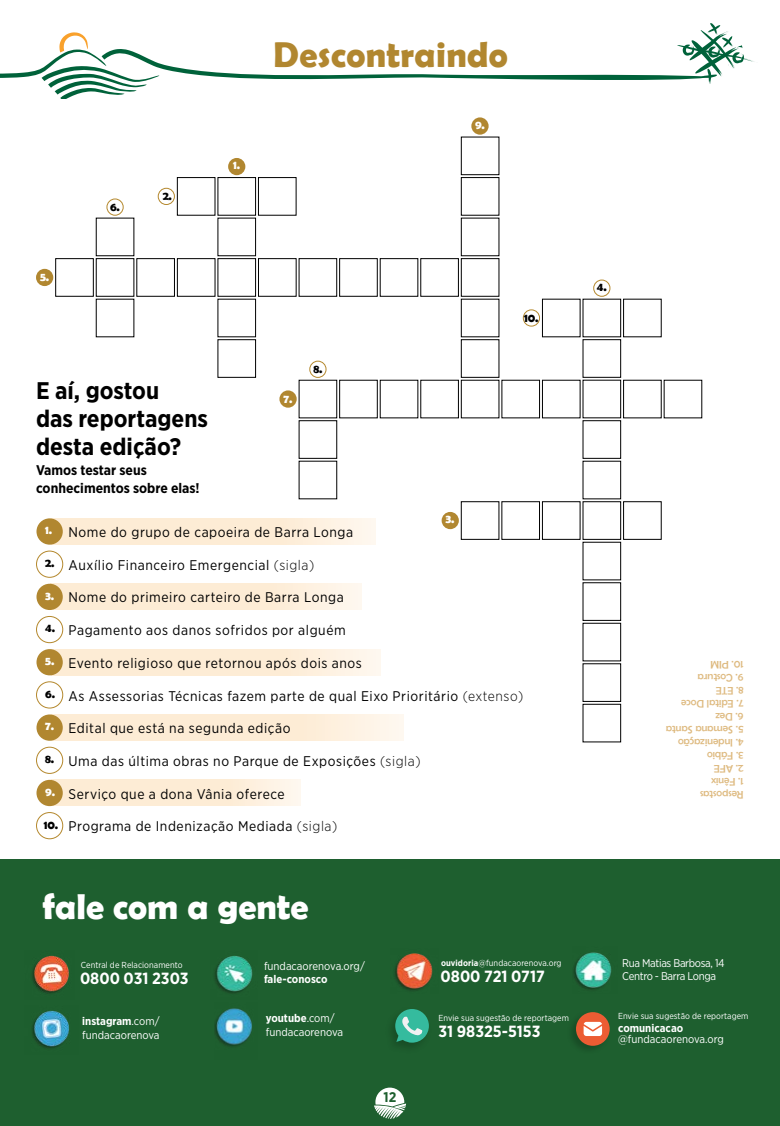
<style>
.page{position:relative;width:780px;height:1126px;background:#fff}
.page>*{position:absolute;margin:0;border:0;box-sizing:border-box;transform-origin:0 0}
.t1{font:700 36px "Berlin Sans FB Demi";letter-spacing:.01em;color:#b18730}
.t2{font:700 36px "Berlin Sans FB Demi";color:#fff}
.t3{font:700 24px/28px "Gotham Narrow";color:#000}
.t4{font:700 16.2px "Gotham Narrow";color:#fff}
.t5{font:14px "Gotham Narrow";letter-spacing:.04em;color:#000}
.t6{font:700 14px/18px "Gotham Narrow";color:#000}
.t7{font:700 14px "Gotham Narrow";color:#1e5f2f}
.t8{font:700 12px "Berlin Sans FB Demi";color:#000}
.t9{font:700 12px "Berlin Sans FB Demi";color:#fff}
.t10{font:11.2px/13.4px "Gotham Narrow";color:#fff}
.t11{font:11.2px "Gotham Narrow";letter-spacing:-.03em;color:#fff}
.t12{font:700 11.2px "Gotham Narrow";color:#fff}
.t13{font:11px "Berlin Sans FB";color:#deba80}
.t14{font:8.7px "Gotham Narrow";letter-spacing:.005em;color:#fff}
.s1{font-weight:300}
.s2{font-weight:700}
</style>
<div class="page">
<svg style="left:0;top:23px;width:754px;height:76px"></svg>
<div style="left:0;top:859px;width:780px;height:266px;background:#1e5f2f"></div>
<img style="left:32px;top:1010px;width:37px;height:39px">
<img style="left:214px;top:1008px;width:38px;height:39px">
<svg style="left:395px;top:1009px;width:34px;height:33px"></svg>
<img style="left:214px;top:955px;width:39px;height:39px">
<img style="left:32px;top:955px;width:37px;height:39px">
<img style="left:573px;top:952px;width:39px;height:38px">
<img style="left:395px;top:953px;width:38px;height:38px">
<div style="left:566px;top:1010px;width:44px;height:44px;background:#000;opacity:.2"></div>
<div style="left:576px;top:1012px;width:33px;height:33px;background:#ec5c33;border-radius:50%"></div>
<svg style="left:583px;top:1021px;width:19px;height:14px"></svg>
<div style="left:582px;top:501px;width:39px;height:39px;border:1px solid #000"></div>
<div style="left:461px;top:258px;width:38px;height:39px;border:1px solid #000"></div>
<div style="left:582px;top:663px;width:39px;height:39px;border:1px solid #000"></div>
<div style="left:258px;top:258px;width:38px;height:39px;border:1px solid #000"></div>
<div style="left:501px;top:501px;width:39px;height:39px;border:1px solid #000"></div>
<div style="left:298px;top:258px;width:39px;height:39px;border:1px solid #000"></div>
<div style="left:420px;top:258px;width:39px;height:39px;border:1px solid #000"></div>
<div style="left:217px;top:258px;width:39px;height:39px;border:1px solid #000"></div>
<div style="left:379px;top:258px;width:39px;height:39px;border:1px solid #000"></div>
<div style="left:177px;top:258px;width:38px;height:39px;border:1px solid #000"></div>
<div style="left:339px;top:380px;width:39px;height:38px;border:1px solid #000"></div>
<div style="left:96px;top:258px;width:38px;height:39px;border:1px solid #000"></div>
<div style="left:339px;top:258px;width:39px;height:39px;border:1px solid #000"></div>
<div style="left:136px;top:258px;width:39px;height:39px;border:1px solid #000"></div>
<div style="left:55px;top:258px;width:39px;height:39px;border:1px solid #000"></div>
<div style="left:177px;top:177px;width:38px;height:39px;border:1px solid #000"></div>
<div style="left:258px;top:177px;width:38px;height:39px;border:1px solid #000"></div>
<div style="left:461px;top:339px;width:38px;height:39px;border:1px solid #000"></div>
<div style="left:461px;top:136px;width:38px;height:39px;border:1px solid #000"></div>
<div style="left:582px;top:420px;width:39px;height:39px;border:1px solid #000"></div>
<div style="left:298px;top:420px;width:39px;height:39px;border:1px solid #000"></div>
<div style="left:217px;top:177px;width:39px;height:39px;border:1px solid #000"></div>
<div style="left:582px;top:582px;width:39px;height:39px;border:1px solid #000"></div>
<div style="left:582px;top:703px;width:39px;height:39px;border:1px solid #000"></div>
<div style="left:461px;top:501px;width:38px;height:39px;border:1px solid #000"></div>
<div style="left:623px;top:501px;width:38px;height:39px;border:1px solid #000"></div>
<div style="left:542px;top:501px;width:38px;height:39px;border:1px solid #000"></div>
<div style="left:461px;top:177px;width:38px;height:39px;border:1px solid #000"></div>
<div style="left:217px;top:339px;width:39px;height:39px;border:1px solid #000"></div>
<div style="left:582px;top:339px;width:39px;height:39px;border:1px solid #000"></div>
<div style="left:36px;top:550px;width:27px;height:27px;border:1px solid #b4882d;border-radius:50%"></div>
<div style="left:158px;top:188px;width:17px;height:17px;border:1px solid #b4882d;border-radius:50%"></div>
<div style="left:51px;top:583px;width:311px;height:27px;background:linear-gradient(to right,#fce9ce,#fef2e3)"></div>
<div style="left:36px;top:583px;width:27px;height:27px;background:#b18730;border-radius:50%"></div>
<div style="left:441px;top:512px;width:18px;height:17px;background:#b18730;border-radius:50%"></div>
<div style="left:36px;top:616px;width:27px;height:27px;border:1px solid #b4882d;border-radius:50%"></div>
<div style="left:593px;top:279px;width:17px;height:18px;border:1px solid #b4882d;border-radius:50%"></div>
<div style="left:51px;top:649px;width:329px;height:26px;background:linear-gradient(to right,#fce9ce,#fef2e3)"></div>
<div style="left:36px;top:649px;width:27px;height:26px;background:#b18730;border-radius:50%"></div>
<div style="left:36px;top:269px;width:17px;height:17px;background:#b18730;border-radius:50%"></div>
<div style="left:36px;top:681px;width:27px;height:27px;border:1px solid #b4882d;border-radius:50%"></div>
<div style="left:106px;top:198px;width:18px;height:18px;border:1px solid #b4882d;border-radius:50%"></div>
<div style="left:51px;top:714px;width:352px;height:26px;background:linear-gradient(to right,#fce9ce,#fef2e3)"></div>
<div style="left:36px;top:714px;width:27px;height:26px;background:#b18730;border-radius:50%"></div>
<div style="left:279px;top:390px;width:18px;height:17px;background:#b18730;border-radius:50%"></div>
<div style="left:36px;top:746px;width:27px;height:27px;border:1px solid #b4882d;border-radius:50%"></div>
<div style="left:309px;top:360px;width:17px;height:18px;border:1px solid #b4882d;border-radius:50%"></div>
<div style="left:51px;top:779px;width:250px;height:27px;background:linear-gradient(to right,#fce8cd,#fef2e3)"></div>
<div style="left:36px;top:779px;width:27px;height:27px;background:#b18730;border-radius:50%"></div>
<div style="left:471px;top:117px;width:17px;height:18px;background:#b18730;border-radius:50%"></div>
<div style="left:36px;top:812px;width:27px;height:27px;border:1px solid #b4882d;border-radius:50%"></div>
<div style="left:523px;top:309px;width:17px;height:17px;border:1px solid #b4882d;border-radius:50%"></div>
<div style="left:51px;top:518px;width:324px;height:26px;background:linear-gradient(to right,#fce9ce,#fef2e3)"></div>
<div style="left:36px;top:518px;width:27px;height:26px;background:#b18730;border-radius:50%"></div>
<div style="left:228px;top:158px;width:17px;height:17px;background:#b18730;border-radius:50%"></div>
<svg style="left:374px;top:1087px;width:32px;height:31px"></svg>
<h1 class="t1" style="left:273px;top:34px;width:236px">Descontraindo</h1>
<p class="t9" style="left:40px;top:270px;width:11px">5.</p>
<p class="t8" style="left:110px;top:199px;width:11px">6.</p>
<p class="t8" style="left:163px;top:188px;width:11px">2.</p>
<p class="t9" style="left:233px;top:158px;width:8px">1.</p>
<h2 class="t3" style="left:36px;top:376px;width:174px">E aí, gostou<br>das reportagens desta edição?</h2>
<p class="t6" style="left:36px;top:461px;width:165px">Vamos testar seus conhecimentos sobre elas!</p>
<p class="t9" style="left:283px;top:392px;width:10px">7.</p>
<p class="t8" style="left:313px;top:361px;width:11px">8.</p>
<p class="t5" style="left:45px;top:523px;width:309px"><sup>1.</sup> Nome do grupo de capoeira de Barra Longa</p>
<p class="t5" style="left:45px;top:556px;width:270px"><sup>2.</sup> Auxílio Financeiro Emergencial <span class="s1">(sigla)</span></p>
<p class="t5" style="left:45px;top:589px;width:300px"><sup>3.</sup> Nome do primeiro carteiro de Barra Longa</p>
<p class="t5" style="left:45px;top:621px;width:302px"><sup>4.</sup> Pagamento aos danos sofridos por alguém</p>
<p class="t5" style="left:45px;top:654px;width:318px"><sup>5.</sup> Evento religioso que retornou após dois anos</p>
<p class="t9" style="left:475px;top:118px;width:11px">9.</p>
<p class="t8" style="left:524px;top:310px;width:16px">10.</p>
<p class="t9" style="left:445px;top:512px;width:10px">3.</p>
<p class="t5" style="left:45px;top:687px;width:479px"><sup>6.</sup> As Assessorias Técnicas fazem parte de qual Eixo Prioritário <span class="s1">(extenso)</span></p>
<p class="t5" style="left:45px;top:719px;width:247px"><sup>7.</sup> Edital que está na segunda edição</p>
<p class="t5" style="left:45px;top:752px;width:377px"><sup>8.</sup> Uma das última obras no Parque de Exposições <span class="s1">(sigla)</span></p>
<p class="t5" style="left:45px;top:785px;width:241px"><sup>9.</sup> Serviço que a dona Vânia oferece</p>
<p class="t5" style="left:44px;top:817px;width:295px"><sup>10.</sup> Programa de Indenização Mediada <span class="s1">(sigla)</span></p>
<p class="t8" style="left:597px;top:280px;width:11px">4.</p>
<p class="t13" style="left:743px;top:670px;width:34px;rotate:-180deg">10. PIM</p>
<p class="t13" style="left:743px;top:683px;width:47px;rotate:-180deg">9. Costura</p>
<p class="t13" style="left:743px;top:696px;width:29px;rotate:-180deg">8. ETE</p>
<p class="t13" style="left:743px;top:709px;width:64px;rotate:-180deg">7. Edital Doce</p>
<p class="t13" style="left:743px;top:722px;width:30px;rotate:-180deg">6. Dez</p>
<p class="t13" style="left:743px;top:735px;width:79px;rotate:-180deg">5. Semana Santa</p>
<p class="t13" style="left:743px;top:748px;width:67px;rotate:-180deg">4. Indenização</p>
<p class="t13" style="left:743px;top:761px;width:38px;rotate:-180deg">3. Fábio</p>
<p class="t13" style="left:743px;top:774px;width:31px;rotate:-180deg">2. AFE</p>
<p class="t13" style="left:743px;top:787px;width:34px;rotate:-180deg">1. Fênix</p>
<p class="t13" style="left:743px;top:800px;width:45px;rotate:-180deg">Respostas</p>
<h1 class="t2" style="left:43px;top:886px;width:267px">fale com a gente</h1>
<p class="t10" style="left:264px;top:958px;width:102px">fundacaorenova.org/</p>
<p class="t12" style="left:264px;top:972px;width:65px">fale-conosco</p>
<p class="t14" style="left:81px;top:959px;width:103px">Central de Relacionamento</p>
<p class="t11" style="left:622px;top:956px;width:104px">Rua Matias Barbosa, 14</p>
<p class="t4" style="left:440px;top:966px;width:106px">0800 721 0717</p>
<p class="t11" style="left:622px;top:969px;width:95px">Centro - Barra Longa</p>
<p class="t14" style="left:441px;top:957px;width:122px"><span class="s2">ouvidoria</span>@fundacaorenova.org</p>
<p class="t4" style="left:80px;top:968px;width:110px">0800 031 2303</p>
<p class="t10" style="left:82px;top:1014px;width:79px"><span class="s2">instagram</span>.com/ fundacaorenova</p>
<p class="t10" style="left:266px;top:1011px;width:79px"><span class="s2">youtube</span>.com/ fundacaorenova</p>
<p class="t7" style="left:383px;top:1088px;width:14px">12</p>
<p class="t14" style="left:438px;top:1012px;width:132px">Envie sua sugestão de reportagem</p>
<p class="t14" style="left:618px;top:1010px;width:132px">Envie sua sugestão de reportagem</p>
<p class="t4" style="left:438px;top:1020px;width:103px">31 98325-5153</p>
<p class="t12" style="left:618px;top:1020px;width:67px">comunicacao</p>
<p class="t10" style="left:618px;top:1032px;width:107px">@fundacaorenova.org</p>
</div>
